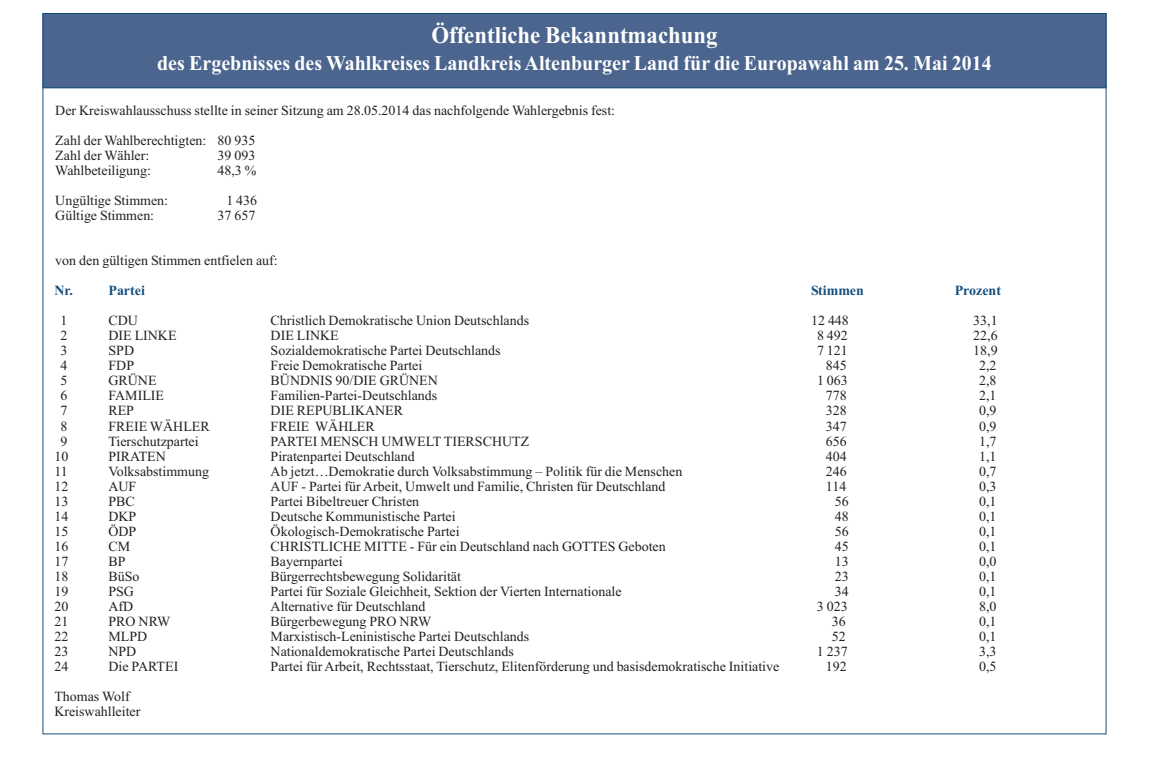
<style>
.page{position:relative;width:1149px;height:779px;background:#fff}
.page>*{position:absolute;margin:0;border:0;box-sizing:border-box;transform-origin:0 0}
.t1{font:700 24px "Times New Roman";color:#fff;scale:.95 1}
.t2{font:700 21px "Times New Roman";color:#fff;scale:.95 1}
.t3{font:13.95px/30px "Times New Roman";color:#231f20}
.t4{font:700 13.95px "Times New Roman";color:#154e7d}
</style>
<div class="page">
<div style="left:43px;top:14px;width:1062px;height:73px;background:#4b658e"></div>
<div style="left:43px;top:13px;width:1063px;height:75px;border:1px solid #154e7d"></div>
<p class="t1" style="left:431px;top:21px;width:303px">Öffentliche Bekanntmachung</p>
<p class="t2" style="left:157px;top:50px;width:879px">des Ergebnisses des Wahlkreises Landkreis Altenburger Land für die Europawahl am 25. Mai 2014</p>
<p class="t3" style="left:55px;top:95px;width:561px">Der Kreiswahlausschuss stellte in seiner Sitzung am 28.05.2014 das nachfolgende Wahlergebnis fest:<br>Zahl der Wahlberechtigten: 80 935</p>
<p class="t3" style="left:55px;top:140px;width:95px">Zahl der Wähler:</p>
<p class="t3" style="left:217px;top:140px;width:39px">39 093</p>
<p class="t3" style="left:55px;top:155px;width:97px">Wahlbeteiligung:</p>
<p class="t3" style="left:217px;top:155px;width:40px">48,3 %</p>
<p class="t3" style="left:55px;top:185px;width:114px">Ungültige Stimmen:</p>
<p class="t3" style="left:226px;top:185px;width:32px">1 436</p>
<p class="t3" style="left:55px;top:200px;width:100px">Gültige Stimmen:</p>
<p class="t3" style="left:217px;top:200px;width:39px">37 657</p>
<p class="t3" style="left:55px;top:245px;width:224px">von den gültigen Stimmen entfielen auf:</p>
<p class="t4" style="left:54px;top:282px;width:20px">Nr.</p>
<p class="t4" style="left:108px;top:282px;width:38px">Partei</p>
<p class="t4" style="left:810px;top:282px;width:54px">Stimmen</p>
<p class="t4" style="left:954px;top:282px;width:48px">Prozent</p>
<p class="t3" style="left:60px;top:305px;width:8px">1</p>
<p class="t3" style="left:108px;top:305px;width:31px">CDU</p>
<p class="t3" style="left:270px;top:305px;width:260px">Christlich Demokratische Union Deutschlands</p>
<p class="t3" style="left:810px;top:305px;width:39px">12 448</p>
<p class="t3" style="left:972px;top:305px;width:26px">33,1</p>
<p class="t3" style="left:60px;top:320px;width:8px">2</p>
<p class="t3" style="left:108px;top:320px;width:70px">DIE LINKE</p>
<p class="t3" style="left:270px;top:320px;width:70px">DIE LINKE</p>
<p class="t3" style="left:816px;top:320px;width:32px">8 492</p>
<p class="t3" style="left:972px;top:320px;width:26px">22,6</p>
<p class="t3" style="left:60px;top:335px;width:8px">3</p>
<p class="t3" style="left:108px;top:335px;width:27px">SPD</p>
<p class="t3" style="left:270px;top:335px;width:231px">Sozialdemokratische Partei Deutschlands</p>
<p class="t3" style="left:816px;top:335px;width:32px">7 121</p>
<p class="t3" style="left:972px;top:335px;width:26px">18,9</p>
<p class="t3" style="left:60px;top:350px;width:8px">4</p>
<p class="t3" style="left:108px;top:350px;width:27px">FDP</p>
<p class="t3" style="left:270px;top:350px;width:153px">Freie Demokratische Partei</p>
<p class="t3" style="left:825px;top:350px;width:22px">845</p>
<p class="t3" style="left:978px;top:350px;width:19px">2,2</p>
<p class="t3" style="left:60px;top:365px;width:8px">5</p>
<p class="t3" style="left:108px;top:365px;width:50px">GRÜNE</p>
<p class="t3" style="left:270px;top:365px;width:169px">BÜNDNIS 90/DIE GRÜNEN</p>
<p class="t3" style="left:816px;top:365px;width:32px">1 063</p>
<p class="t3" style="left:978px;top:365px;width:19px">2,8</p>
<p class="t3" style="left:60px;top:380px;width:8px">6</p>
<p class="t3" style="left:108px;top:380px;width:57px">FAMILIE</p>
<p class="t3" style="left:270px;top:380px;width:168px">Familien-Partei-Deutschlands</p>
<p class="t3" style="left:825px;top:380px;width:22px">778</p>
<p class="t3" style="left:978px;top:380px;width:19px">2,1</p>
<p class="t3" style="left:60px;top:395px;width:8px">7</p>
<p class="t3" style="left:108px;top:395px;width:27px">REP</p>
<p class="t3" style="left:270px;top:395px;width:134px">DIE REPUBLIKANER</p>
<p class="t3" style="left:825px;top:395px;width:22px">328</p>
<p class="t3" style="left:978px;top:395px;width:19px">0,9</p>
<p class="t3" style="left:60px;top:410px;width:8px">8</p>
<p class="t3" style="left:108px;top:410px;width:103px">FREIE WÄHLER</p>
<p class="t3" style="left:270px;top:410px;width:106px">FREIE WÄHLER</p>
<p class="t3" style="left:825px;top:410px;width:22px">347</p>
<p class="t3" style="left:978px;top:410px;width:19px">0,9</p>
<p class="t3" style="left:60px;top:425px;width:8px">9</p>
<p class="t3" style="left:108px;top:425px;width:92px">Tierschutzpartei</p>
<p class="t3" style="left:270px;top:425px;width:260px">PARTEI MENSCH UMWELT TIERSCHUTZ</p>
<p class="t3" style="left:825px;top:425px;width:22px">656</p>
<p class="t3" style="left:978px;top:425px;width:19px">1,7</p>
<p class="t3" style="left:54px;top:440px;width:15px">10</p>
<p class="t3" style="left:108px;top:440px;width:59px">PIRATEN</p>
<p class="t3" style="left:270px;top:440px;width:145px">Piratenpartei Deutschland</p>
<p class="t3" style="left:825px;top:440px;width:22px">404</p>
<p class="t3" style="left:978px;top:440px;width:19px">1,1</p>
<p class="t3" style="left:54px;top:455px;width:15px">11</p>
<p class="t3" style="left:108px;top:455px;width:102px">Volksabstimmung</p>
<p class="t3" style="left:270px;top:455px;width:413px">Ab jetzt…Demokratie durch Volksabstimmung – Politik für die Menschen</p>
<p class="t3" style="left:825px;top:455px;width:22px">246</p>
<p class="t3" style="left:978px;top:455px;width:19px">0,7</p>
<p class="t3" style="left:54px;top:470px;width:15px">12</p>
<p class="t3" style="left:108px;top:470px;width:29px">AUF</p>
<p class="t3" style="left:270px;top:470px;width:396px">AUF - Partei für Arbeit, Umwelt und Familie, Christen für Deutschland</p>
<p class="t3" style="left:825px;top:470px;width:22px">114</p>
<p class="t3" style="left:978px;top:470px;width:19px">0,3</p>
<p class="t3" style="left:54px;top:485px;width:15px">13</p>
<p class="t3" style="left:108px;top:485px;width:28px">PBC</p>
<p class="t3" style="left:270px;top:485px;width:150px">Partei Bibeltreuer Christen</p>
<p class="t3" style="left:834px;top:485px;width:15px">56</p>
<p class="t3" style="left:978px;top:485px;width:19px">0,1</p>
<p class="t3" style="left:54px;top:500px;width:15px">14</p>
<p class="t3" style="left:108px;top:500px;width:29px">DKP</p>
<p class="t3" style="left:270px;top:500px;width:186px">Deutsche Kommunistische Partei</p>
<p class="t3" style="left:834px;top:500px;width:15px">48</p>
<p class="t3" style="left:978px;top:500px;width:19px">0,1</p>
<p class="t3" style="left:54px;top:515px;width:15px">15</p>
<p class="t3" style="left:108px;top:515px;width:29px">ÖDP</p>
<p class="t3" style="left:270px;top:515px;width:190px">Ökologisch-Demokratische Partei</p>
<p class="t3" style="left:834px;top:515px;width:15px">56</p>
<p class="t3" style="left:978px;top:515px;width:19px">0,1</p>
<p class="t3" style="left:54px;top:530px;width:15px">16</p>
<p class="t3" style="left:108px;top:530px;width:23px">CM</p>
<p class="t3" style="left:270px;top:530px;width:396px">CHRISTLICHE MITTE - Für ein Deutschland nach GOTTES Geboten</p>
<p class="t3" style="left:834px;top:530px;width:15px">45</p>
<p class="t3" style="left:978px;top:530px;width:19px">0,1</p>
<p class="t3" style="left:54px;top:545px;width:15px">17</p>
<p class="t3" style="left:108px;top:545px;width:19px">BP</p>
<p class="t3" style="left:270px;top:545px;width:74px">Bayernpartei</p>
<p class="t3" style="left:834px;top:545px;width:15px">13</p>
<p class="t3" style="left:978px;top:545px;width:19px">0,0</p>
<p class="t3" style="left:54px;top:560px;width:15px">18</p>
<p class="t3" style="left:108px;top:560px;width:33px">BüSo</p>
<p class="t3" style="left:270px;top:560px;width:192px">Bürgerrechtsbewegung Solidarität</p>
<p class="t3" style="left:834px;top:560px;width:15px">23</p>
<p class="t3" style="left:978px;top:560px;width:19px">0,1</p>
<p class="t3" style="left:54px;top:575px;width:15px">19</p>
<p class="t3" style="left:108px;top:575px;width:27px">PSG</p>
<p class="t3" style="left:270px;top:575px;width:352px">Partei für Soziale Gleichheit, Sektion der Vierten Internationale</p>
<p class="t3" style="left:834px;top:575px;width:15px">34</p>
<p class="t3" style="left:978px;top:575px;width:19px">0,1</p>
<p class="t3" style="left:54px;top:590px;width:15px">20</p>
<p class="t3" style="left:108px;top:590px;width:26px">AfD</p>
<p class="t3" style="left:270px;top:590px;width:156px">Alternative für Deutschland</p>
<p class="t3" style="left:816px;top:590px;width:32px">3 023</p>
<p class="t3" style="left:978px;top:590px;width:19px">8,0</p>
<p class="t3" style="left:54px;top:605px;width:15px">21</p>
<p class="t3" style="left:108px;top:605px;width:63px">PRO NRW</p>
<p class="t3" style="left:270px;top:605px;width:162px">Bürgerbewegung PRO NRW</p>
<p class="t3" style="left:831px;top:605px;width:15px">36</p>
<p class="t3" style="left:978px;top:605px;width:19px">0,1</p>
<p class="t3" style="left:54px;top:620px;width:15px">22</p>
<p class="t3" style="left:108px;top:620px;width:40px">MLPD</p>
<p class="t3" style="left:270px;top:620px;width:260px">Marxistisch-Leninistische Partei Deutschlands</p>
<p class="t3" style="left:831px;top:620px;width:15px">52</p>
<p class="t3" style="left:978px;top:620px;width:19px">0,1</p>
<p class="t3" style="left:54px;top:635px;width:15px">23</p>
<p class="t3" style="left:108px;top:635px;width:29px">NPD</p>
<p class="t3" style="left:270px;top:635px;width:244px">Nationaldemokratische Partei Deutschlands</p>
<p class="t3" style="left:816px;top:635px;width:32px">1 237</p>
<p class="t3" style="left:978px;top:635px;width:19px">3,3</p>
<p class="t3" style="left:54px;top:650px;width:15px">24</p>
<p class="t3" style="left:108px;top:650px;width:71px">Die PARTEI</p>
<p class="t3" style="left:270px;top:650px;width:510px">Partei für Arbeit, Rechtsstaat, Tierschutz, Elitenförderung und basisdemokratische Initiative</p>
<p class="t3" style="left:825px;top:650px;width:22px">192</p>
<p class="t3" style="left:978px;top:650px;width:19px">0,5</p>
<p class="t3" style="left:54px;top:688px;width:87px;line-height:15px">Thomas Wolf<br>Kreiswahlleiter</p>
</div>
